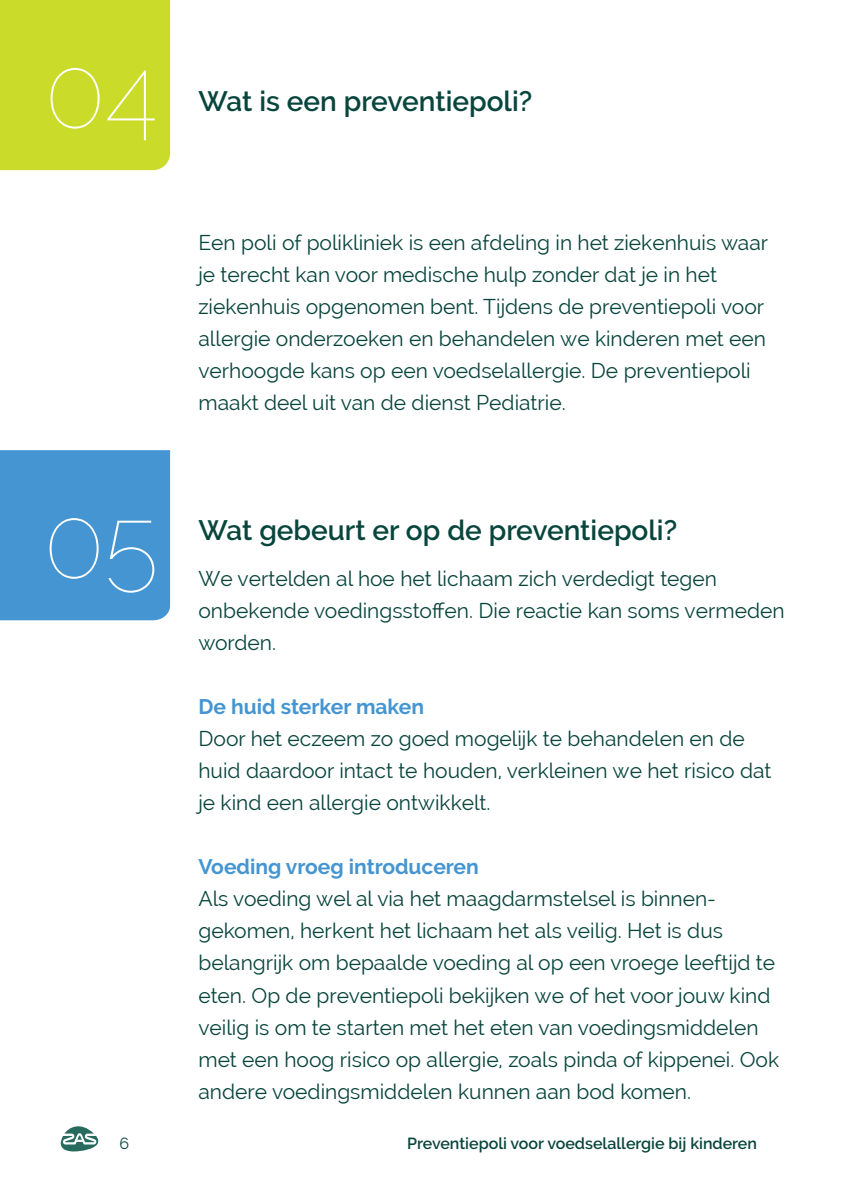
<style>
.page{position:relative;width:842px;height:1191px;background:#fff}
.page>*{position:absolute;margin:0;border:0;box-sizing:border-box;transform-origin:0 0}
.t1{font:100 100px "Raleway";color:#fff}
.t2{font:600 28px "Raleway";color:#08453c}
.t3{font:21px/32px "Raleway";color:#08453c}
.t4{font:700 21px "Raleway";color:#4495d1}
.t5{font:600 16px "Raleway";color:#08453c}
.t6{font:16px "Raleway";color:#08453c}
</style>
<div class="page">
<div style="left:0;top:0;width:170px;height:170px;background:#cbdb2a"></div>
<div style="left:0;top:450px;width:170px;height:170px;background:#4495d1"></div>
<svg style="left:61px;top:1126px;width:37px;height:25px"></svg>
<h1 class="t1" style="left:45px;top:34px;width:114px">04</h1>
<h2 class="t2" style="left:198px;top:85px;width:335px">Wat is een preventiepoli?</h2>
<p class="t3" style="left:198px;top:227px;width:571px">Een poli of polikliniek is een afdeling in het ziekenhuis waar je terecht kan voor medische hulp zonder dat je in het ziekenhuis opgenomen bent. Tijdens de preventiepoli voor allergie onderzoeken en behandelen we kinderen met een verhoogde kans op een voedselallergie. De preventiepoli maakt deel uit van de dienst Pediatrie.</p>
<h1 class="t1" style="left:44px;top:484px;width:116px">05</h1>
<h2 class="t2" style="left:198px;top:514px;width:480px">Wat gebeurt er op de preventiepoli?</h2>
<p class="t3" style="left:198px;top:563px;width:588px">We vertelden al hoe het lichaam zich verdedigt tegen onbekende voedingsstoffen. Die reactie kan soms vermeden worden.</p>
<p class="t4" style="left:198px;top:695px;width:227px">De huid sterker maken</p>
<p class="t3" style="left:198px;top:723px;width:574px">Door het eczeem zo goed mogelijk te behandelen en de huid daardoor intact te houden, verkleinen we het risico dat je kind een allergie ontwikkelt.</p>
<p class="t4" style="left:198px;top:855px;width:282px">Voeding vroeg introduceren</p>
<p class="t3" style="left:198px;top:883px;width:582px">Als voeding wel al via het maagdarmstelsel is binnen&shy;gekomen, herkent het lichaam het als veilig. Het is dus belangrijk om bepaalde voeding al op een vroege leeftijd te eten. Op de preventiepoli bekijken we of het voor jouw kind veilig is om te starten met het eten van voedingsmiddelen met een hoog risico op allergie, zoals pinda of kippenei. Ook andere voedingsmiddelen kunnen aan bod komen.</p>
<p class="t6" style="left:119px;top:1134px;width:11px">6</p>
<p class="t5" style="left:407px;top:1134px;width:351px">Preventiepoli voor voedselallergie bij kinderen</p>
</div>
